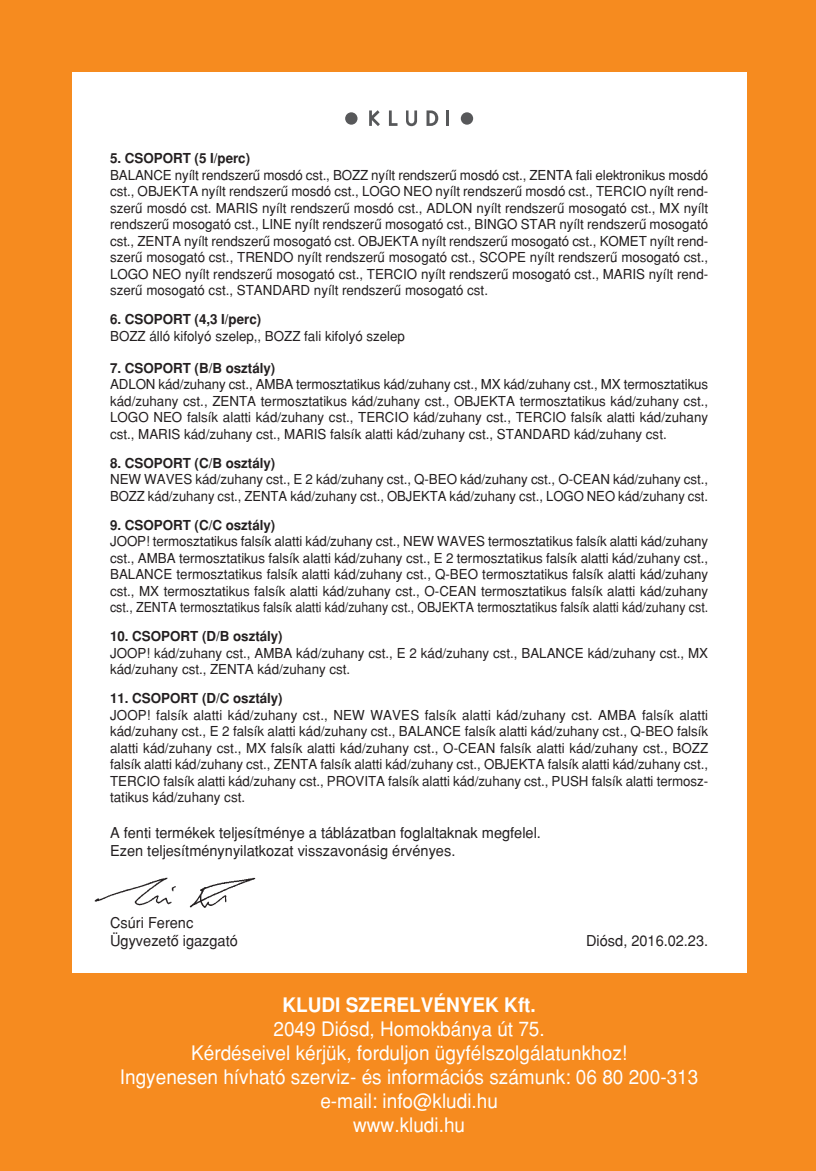
<style>
.page{position:relative;width:816px;height:1171px;background:#fff}
.page>*{position:absolute;margin:0;border:0;box-sizing:border-box;transform-origin:0 0}
.t1{font:20px/24px "Helvetica H Regular";color:#fff;text-align:center;scale:.95 1}
.t2{font:20px "Helvetica H Bold";color:#fff;scale:.95 1}
.t3{font:15px/18px "Helvetica H Regular";color:#231f20}
.t4{font:13.75px/16.5px "Helvetica H Regular";color:#231f20;text-align:justify}
.t5{font:13.75px "Helvetica H Bold";color:#231f20}
</style>
<div class="page">
<div style="left:0;top:0;width:815px;height:1170px;background:#f68b1f"></div>
<div style="left:72px;top:72px;width:673px;height:900px;background:#fff"></div>
<hr style="left:446px;top:110px;width:3px;height:16px;background:#57585a">
<svg style="left:406px;top:110px;width:11px;height:16px"></svg>
<svg style="left:388px;top:110px;width:9px;height:16px"></svg>
<svg style="left:369px;top:110px;width:10px;height:16px"></svg>
<svg style="left:426px;top:110px;width:12px;height:16px"></svg>
<div style="left:345px;top:112px;width:12px;height:13px;background:#57585a;border-radius:50%"></div>
<div style="left:460px;top:112px;width:13px;height:13px;background:#57585a;border-radius:50%"></div>
<img style="left:94px;top:877px;width:162px;height:31px">
<p class="t5" style="left:110px;top:150px;width:141px">5. CSOPORT (5 I/perc)</p>
<p class="t4" style="left:110px;top:167px;width:599px">BALANCE nyílt rendszerû mosdó cst., BOZZ nyílt rendszerû mosdó cst., ZENTA fali elektronikus mosdó cst., OBJEKTA nyílt rendszerû mosdó cst., LOGO NEO nyílt rendszerû mosdó cst., TERCIO nyílt rend&shy;szerû mosdó cst. MARIS nyílt rendszerû mosdó cst., ADLON nyílt rendszerû mosogató cst., MX nyílt rendszerû mosogató cst., LINE nyílt rendszerû mosogató cst., BINGO STAR nyílt rendszerû mosogató cst., ZENTA nyílt rendszerû mosogató cst. OBJEKTA nyílt rendszerû mosogató cst., KOMET nyílt rend&shy;szerû mosogató cst., TRENDO nyílt rendszerû mosogató cst., SCOPE nyílt rendszerû mosogató cst., LOGO NEO nyílt rendszerû mosogató cst., TERCIO nyílt rendszerû mosogató cst., MARIS nyílt rend&shy;szerû mosogató cst., STANDARD nyílt rendszerû mosogató cst.</p>
<p class="t5" style="left:110px;top:311px;width:152px">6. CSOPORT (4,3 I/perc)</p>
<p class="t4" style="left:110px;top:328px;width:296px">BOZZ álló kifolyó szelep,, BOZZ fali kifolyó szelep</p>
<p class="t5" style="left:110px;top:359px;width:167px">7. CSOPORT (B/B osztály)</p>
<p class="t4" style="left:110px;top:376px;width:599px">ADLON kád/zuhany cst., AMBA termosztatikus kád/zuhany cst., MX kád/zuhany cst., MX termosztatikus kád/zuhany cst., ZENTA termosztatikus kád/zuhany cst., OBJEKTA termosztatikus kád/zuhany cst., LOGO NEO falsík alatti kád/zuhany cst., TERCIO kád/zuhany cst., TERCIO falsík alatti kád/zuhany cst., MARIS kád/zuhany cst., MARIS falsík alatti kád/zuhany cst., STANDARD kád/zuhany cst.</p>
<p class="t5" style="left:110px;top:454px;width:167px">8. CSOPORT (C/B osztály)</p>
<p class="t4" style="left:110px;top:471px;width:599px">NEW WAVES kád/zuhany cst., E 2 kád/zuhany cst., Q-BEO kád/zuhany cst., O-CEAN kád/zuhany cst.,<br>BOZZ kád/zuhany cst., ZENTA kád/zuhany cst., OBJEKTA kád/zuhany cst., LOGO NEO kád/zuhany cst.</p>
<p class="t5" style="left:110px;top:517px;width:167px">9. CSOPORT (C/C osztály)</p>
<p class="t4" style="left:110px;top:533px;width:599px">JOOP! termosztatikus falsík alatti kád/zuhany cst., NEW WAVES termosztatikus falsík alatti kád/zuhany cst., AMBA termosztatikus falsík alatti kád/zuhany cst., E 2 termosztatikus falsík alatti kád/zuhany cst., BALANCE termosztatikus falsík alatti kád/zuhany cst., Q-BEO termosztatikus falsík alatti kád/zuhany cst., MX termosztatikus falsík alatti kád/zuhany cst., O-CEAN termosztatikus falsík alatti kád/zuhany cst., ZENTA termosztatikus falsík alatti kád/zuhany cst., OBJEKTA termosztatikus falsík alatti kád/zuhany cst.</p>
<p class="t5" style="left:110px;top:628px;width:174px">10. CSOPORT (D/B osztály)</p>
<p class="t4" style="left:110px;top:644px;width:599px">JOOP! kád/zuhany cst., AMBA kád/zuhany cst., E 2 kád/zuhany cst., BALANCE kád/zuhany cst., MX kád/zuhany cst., ZENTA kád/zuhany cst.</p>
<p class="t5" style="left:110px;top:690px;width:174px">11. CSOPORT (D/C osztály)</p>
<p class="t4" style="left:110px;top:706px;width:599px">JOOP! falsík alatti kád/zuhany cst., NEW WAVES falsík alatti kád/zuhany cst. AMBA falsík alatti kád/zuhany cst., E 2 falsík alatti kád/zuhany cst., BALANCE falsík alatti kád/zuhany cst., Q-BEO falsík alatti kád/zuhany cst., MX falsík alatti kád/zuhany cst., O-CEAN falsík alatti kád/zuhany cst., BOZZ falsík alatti kád/zuhany cst., ZENTA falsík alatti kád/zuhany cst., OBJEKTA falsík alatti kád/zuhany cst., TERCIO falsík alatti kád/zuhany cst., PROVITA falsík alatti kád/zuhany cst., PUSH falsík alatti termosz&shy;tatikus kád/zuhany cst.</p>
<p class="t3" style="left:110px;top:823px;width:432px">A fenti termékek teljesítménye a táblázatban foglaltaknak megfelel.<br>Ezen teljesítménynyilatkozat visszavonásig érvényes.</p>
<p class="t3" style="left:110px;top:913px;width:129px">Csúri Ferenc<br>Ügyvezetô igazgató</p>
<p class="t3" style="left:585px;top:931px;width:123px">Diósd, 2016.02.23.</p>
<h1 class="t2" style="left:282px;top:993px;width:268px">KLUDI SZERELVÉNYEK Kft.</h1>
<h1 class="t1" style="left:120px;top:1017px;width:610px">2049 Diósd, Homokbánya út 75.<br>Kérdéseivel kérjük, forduljon ügyfélszolgálatunkhoz!<br>Ingyenesen hívható szerviz- és információs számunk: 06 80 200-313 e-mail: info@kludi.hu<br>www.kludi.hu</h1>
</div>
